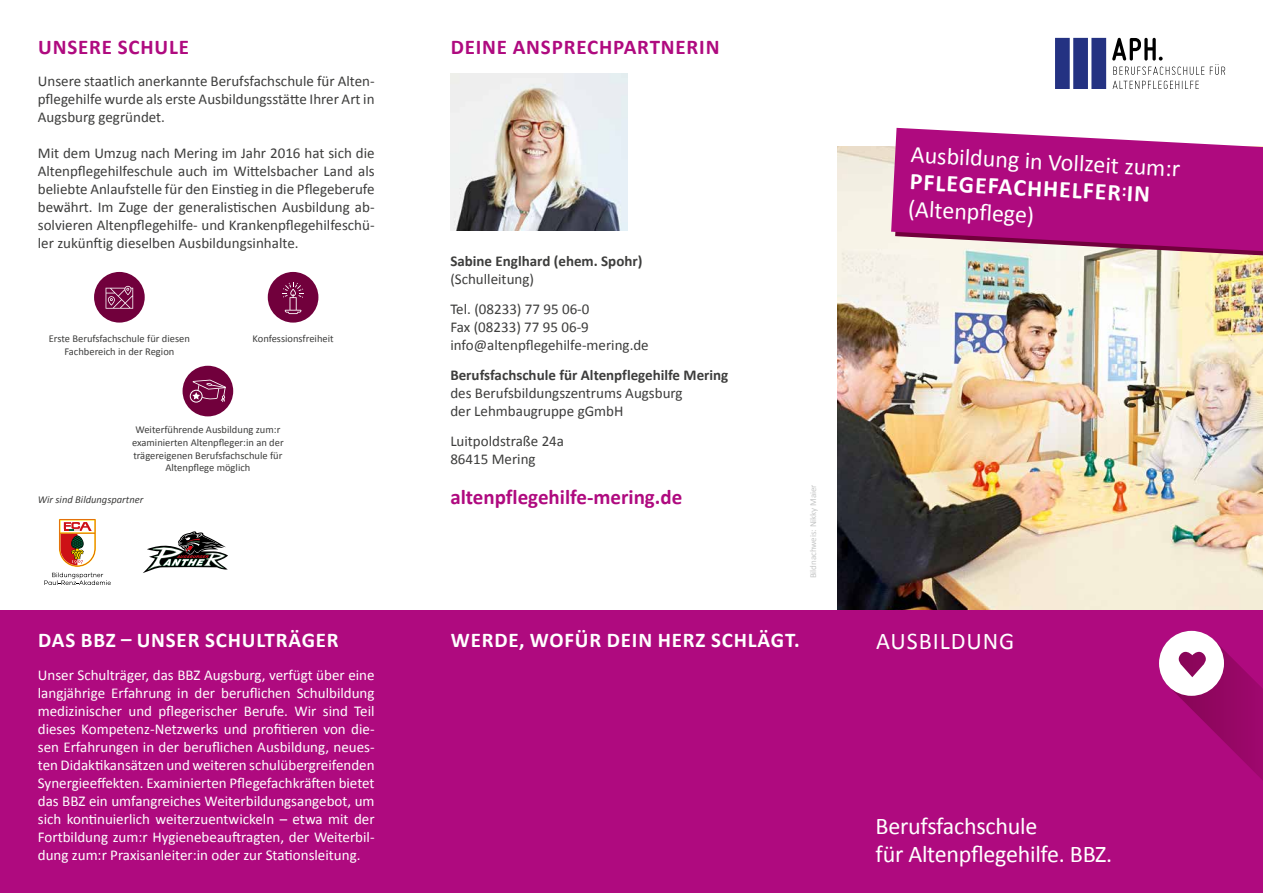
<style>
.page{position:relative;width:1263px;height:893px;background:#fff}
.page>*{position:absolute;margin:0;border:0;box-sizing:border-box;transform-origin:0 0}
.t1{font:24px/27px "Calibri";letter-spacing:-.01em;color:#fff}
.t2{font:24px "Calibri";letter-spacing:.04em;color:#fff}
.t3{font:700 21px "Calibri";letter-spacing:.04em;color:#fff}
.t4{font:700 21px "Calibri";letter-spacing:.04em;color:#af0a7f}
.t5{font:700 21px "Calibri";color:#af0a7f}
.t6{font:15px/18px "Calibri";color:#3d3d3c}
.t7{font:15px/18px "Calibri";color:#fff;text-align:justify}
.t8{font:700 15px "Calibri";color:#3d3d3c}
.t9{font:10.5px/12.6px "Calibri";color:#3d3d3c;text-align:center}
.t10{font:italic 10.5px "Calibri";color:#3d3d3c}
.t11{font:9px "Calibri";letter-spacing:-.01em;color:#c5c6c6}
.s1{font-weight:700}
</style>
<div class="page">
<img style="left:838px;top:147px;width:425px;height:463px">
<svg style="left:1055px;top:38px;width:51px;height:51px;background:#424e93"></svg>
<svg style="left:1112px;top:38px;width:92px;height:37px"></svg>
<svg style="left:1210px;top:64px;width:15px;height:11px"></svg>
<svg style="left:1113px;top:81px;width:86px;height:8px"></svg>
<div style="left:94px;top:272px;width:51px;height:51px;background:#71003c;border-radius:50%"></div>
<svg style="left:106px;top:286px;width:27px;height:23px"></svg>
<div style="left:268px;top:272px;width:50px;height:51px;background:#71003c;border-radius:50%"></div>
<svg style="left:282px;top:282px;width:22px;height:32px"></svg>
<div style="left:183px;top:366px;width:50px;height:50px;background:#71003c;border-radius:50%"></div>
<div style="left:190px;top:390px;width:12px;height:12px;border:1px solid #fff;border-radius:50%"></div>
<svg style="left:192px;top:380px;width:34px;height:22px"></svg>
<div style="left:0;top:610px;width:1263px;height:283px;background:#af0a7f"></div>
<img style="left:450px;top:74px;width:177px;height:157px">
<svg style="left:1159px;top:631px;width:104px;height:149px"></svg>
<svg style="left:895px;top:251px;width:368px;height:4px"></svg>
<svg style="left:891px;top:128px;width:372px;height:123px;background:#b6288c"></svg>
<svg style="left:143px;top:531px;width:85px;height:42px"></svg>
<svg style="left:44px;top:519px;width:67px;height:66px"></svg>
<h2 class="t4" style="left:38px;top:32px;width:152px">UNSERE SCHULE</h2>
<p class="t6" style="left:38px;top:71px;width:338px;text-align:justify">Unsere staatlich anerkannte Berufsfachschule für Alten&shy;pflegehilfe wurde als erste Ausbildungsstätte Ihrer Art in Augsburg gegründet.</p>
<p class="t6" style="left:38px;top:143px;width:338px;text-align:justify">Mit dem Umzug nach Mering im Jahr 2016 hat sich die Altenpflegehilfeschule auch im Wittelsbacher Land als beliebte Anlaufstelle für den Einstieg in die Pflegeberufe bewährt. Im Zuge der generalistischen Ausbildung ab&shy;solvieren Altenpflegehilfe- und Krankenpflegehilfeschü&shy;ler zukünftig dieselben Ausbildungsinhalte.</p>
<p class="t9" style="left:49px;top:332px;width:143px">Erste Berufsfachschule für diesen<br>Fachbereich in der Region</p>
<p class="t9" style="left:253px;top:332px;width:83px">Konfessionsfreiheit</p>
<p class="t9" style="left:132px;top:423px;width:153px">Weiterführende Ausbildung zum:r examinierten Altenpfleger:in an der trägereigenen Berufsfachschule für<br>Altenpflege möglich</p>
<p class="t10" style="left:38px;top:492px;width:107px">Wir sind Bildungspartner</p>
<h2 class="t4" style="left:451px;top:32px;width:270px">DEINE ANSPRECHPARTNERIN</h2>
<p class="t8" style="left:450px;top:250px;width:194px">Sabine Englhard (ehem. Spohr)</p>
<p class="t6" style="left:450px;top:263px;width:141px;line-height:30px">(Schulleitung)<br>Tel. (08233) 77 95 06-0</p>
<p class="t6" style="left:450px;top:317px;width:200px">Fax (08233) 77 95 06-9 info@altenpflegehilfe-mering.de</p>
<p class="t8" style="left:450px;top:364px;width:280px">Berufsfachschule für Altenpflegehilfe Mering</p>
<p class="t6" style="left:450px;top:383px;width:234px">des Berufsbildungszentrums Augsburg der Lehmbaugruppe gGmbH</p>
<p class="t6" style="left:450px;top:431px;width:115px">Luitpoldstraße 24a<br>86415 Mering</p>
<h2 class="t5" style="left:450px;top:482px;width:234px">altenpflegehilfe-mering.de</h2>
<p class="t11" style="left:807px;top:578px;width:95px;rotate:-90deg">Bildnachweis: Nikky Maier</p>
<h1 class="t1" style="left:912px;top:140px;width:271px;rotate:3deg">Ausbildung in Vollzeit zum:r<br><span class="s1">PFLEGEFACHHELFER</span><sup>:</sup><span class="s1">IN </span>(Altenpfl ege)</h1>
<h2 class="t3" style="left:38px;top:625px;width:302px">DAS BBZ – UNSER SCHULTRÄGER</h2>
<h1 class="t2" style="left:876px;top:625px;width:140px">AUSBILDUNG</h1>
<p class="t7" style="left:38px;top:665px;width:338px">Unser Schulträger, das BBZ Augsburg, verfügt über eine langjährige Erfahrung in der beruflichen Schulbildung medizinischer und pflegerischer Berufe. Wir sind Teil dieses Kompetenz-Netzwerks und profitieren von die&shy;sen Erfahrungen in der beruflichen Ausbildung, neues&shy;ten Didaktikansätzen und weiteren schulübergreifenden Synergieeffekten. Examinierten Pflegefachkräften bietet das BBZ ein umfangreiches Weiterbildungsangebot, um sich kontinuierlich weiterzuentwickeln – etwa mit der Fortbildung zum:r Hygienebeauftragten, der Weiterbil&shy;dung zum:r Praxisanleiter:in oder zur Stationsleitung.</p>
<h2 class="t3" style="left:451px;top:625px;width:350px">WERDE, WOFÜR DEIN HERZ SCHLÄGT.</h2>
<h1 class="t1" style="left:875px;top:810px;width:238px;line-height:28.8px">Berufsfachschule<br>für Altenpflegehilfe. BBZ.</h1>
</div>
